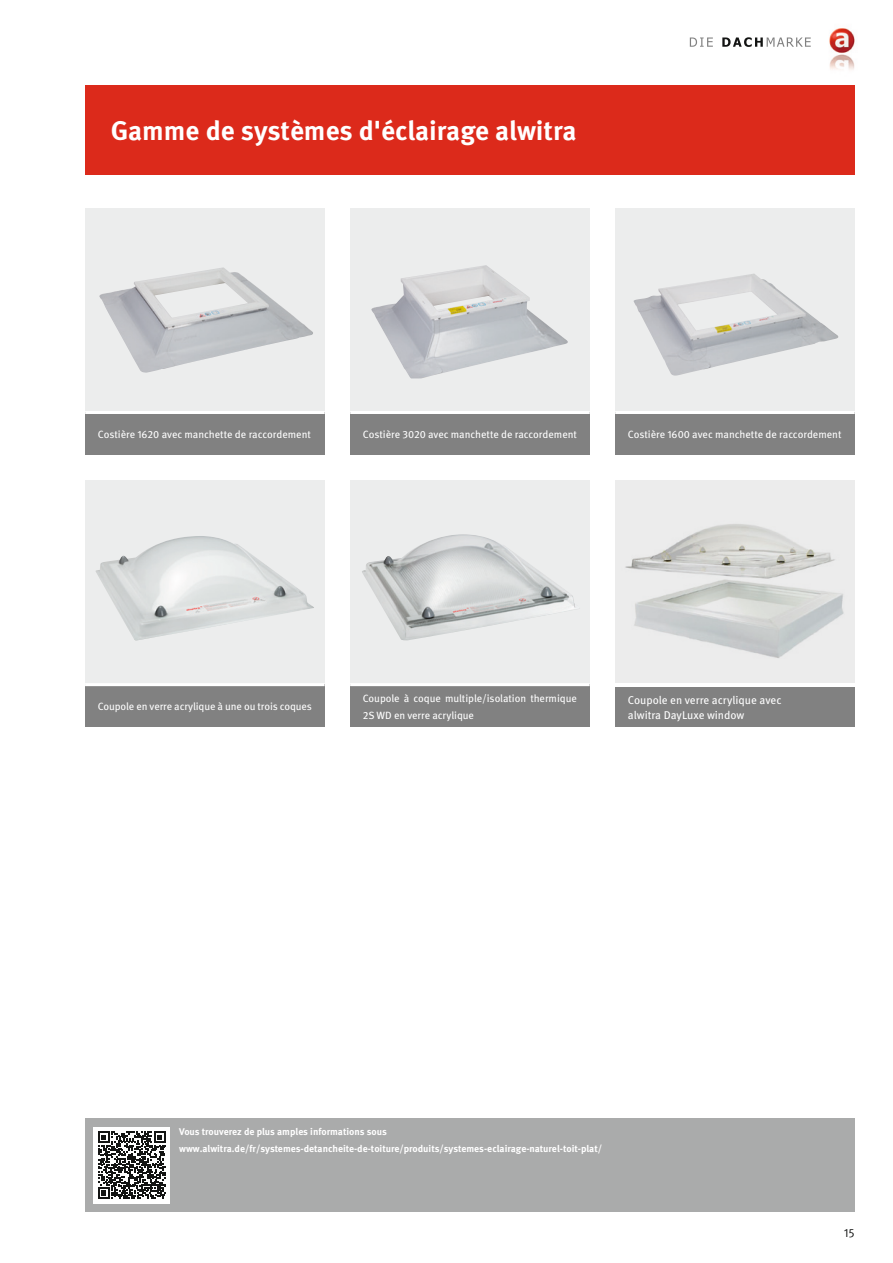
<style>
.page{position:relative;width:893px;height:1263px;background:#fff}
.page>*{position:absolute;margin:0;border:0;box-sizing:border-box;transform-origin:0 0}
.t1{font:700 27px "Meta Pro";color:#fff}
.t2{font:12px "Meta Pro";color:#131413}
.t3{font:11.25px/15px "Meta Pro";color:#fff}
.t4{font:10.5px/17px "Meta Pro";letter-spacing:-.005em;color:#fff}
.t5{font:700 9.75px/17px "Meta Pro";color:#fff}
</style>
<div class="page">
<img style="left:829px;top:28px;width:26px;height:42px">
<svg style="left:690px;top:38px;width:23px;height:9px"></svg>
<svg style="left:722px;top:37px;width:89px;height:10px"></svg>
<div style="left:85px;top:85px;width:770px;height:90px;background:#dc2a1b"></div>
<div style="left:615px;top:685px;width:240px;height:42px;background:#818181"></div>
<hr style="left:615px;top:683px;width:240px;height:3px;background:#fff">
<img style="left:615px;top:480px;width:240px;height:203px">
<svg style="left:615px;top:208px;width:240px;height:203px;background:#e2e4e4"></svg>
<div style="left:615px;top:412px;width:240px;height:43px;background:#818181"></div>
<hr style="left:615px;top:411px;width:240px;height:3px;background:#fff">
<img style="left:658px;top:274px;width:96px;height:17px">
<div style="left:350px;top:208px;width:240px;height:204px;background:#eceded"></div>
<div style="left:350px;top:412px;width:240px;height:43px;background:#818181"></div>
<hr style="left:350px;top:411px;width:240px;height:3px;background:#fff">
<img style="left:371px;top:265px;width:197px;height:113px">
<div style="left:85px;top:208px;width:240px;height:204px;background:#eceded"></div>
<div style="left:85px;top:412px;width:240px;height:43px;background:#818181"></div>
<hr style="left:85px;top:411px;width:240px;height:3px;background:#fff">
<img style="left:99px;top:267px;width:214px;height:106px">
<div style="left:350px;top:480px;width:240px;height:205px;background:#eceded"></div>
<div style="left:350px;top:685px;width:240px;height:42px;background:#818181"></div>
<hr style="left:350px;top:683px;width:240px;height:3px;background:#fff">
<img style="left:362px;top:534px;width:213px;height:107px">
<div style="left:85px;top:480px;width:240px;height:205px;background:#eceded"></div>
<div style="left:85px;top:685px;width:240px;height:42px;background:#818181"></div>
<hr style="left:85px;top:683px;width:240px;height:3px;background:#fff">
<img style="left:96px;top:536px;width:218px;height:104px">
<div style="left:85px;top:1118px;width:770px;height:94px;background:#aaabab"></div>
<div style="left:94px;top:1127px;width:76px;height:76px;background:#fff"></div>
<svg style="left:98px;top:1131px;width:67px;height:68px"></svg>
<h1 class="t1" style="left:111px;top:114px;width:467px">Gamme de systèmes d'éclairage alwitra</h1>
<p class="t4" style="left:98px;top:426px;width:215px">Costière 1620 avec manchette de raccordement</p>
<p class="t4" style="left:363px;top:426px;width:216px">Costière 3020 avec manchette de raccordement</p>
<p class="t4" style="left:628px;top:426px;width:215px">Costière 1600 avec manchette de raccordement</p>
<p class="t4" style="left:98px;top:698px;width:216px">Coupole en verre acrylique à une ou trois coques</p>
<p class="t4" style="left:363px;top:690px;width:216px">Coupole à coque multiple/isolation thermique<br>2S WD en verre acrylique</p>
<p class="t3" style="left:628px;top:693px;width:155px">Coupole en verre acrylique avec alwitra DayLuxe window</p>
<p class="t5" style="left:179px;top:1124px;width:424px">Vous trouverez de plus amples informations sous www.alwitra.de/fr/systemes-detancheite-de-toiture/produits/systemes-eclairage-naturel-toit-plat/</p>
<p class="t2" style="left:844px;top:1225px;width:13px">15</p>
</div>
